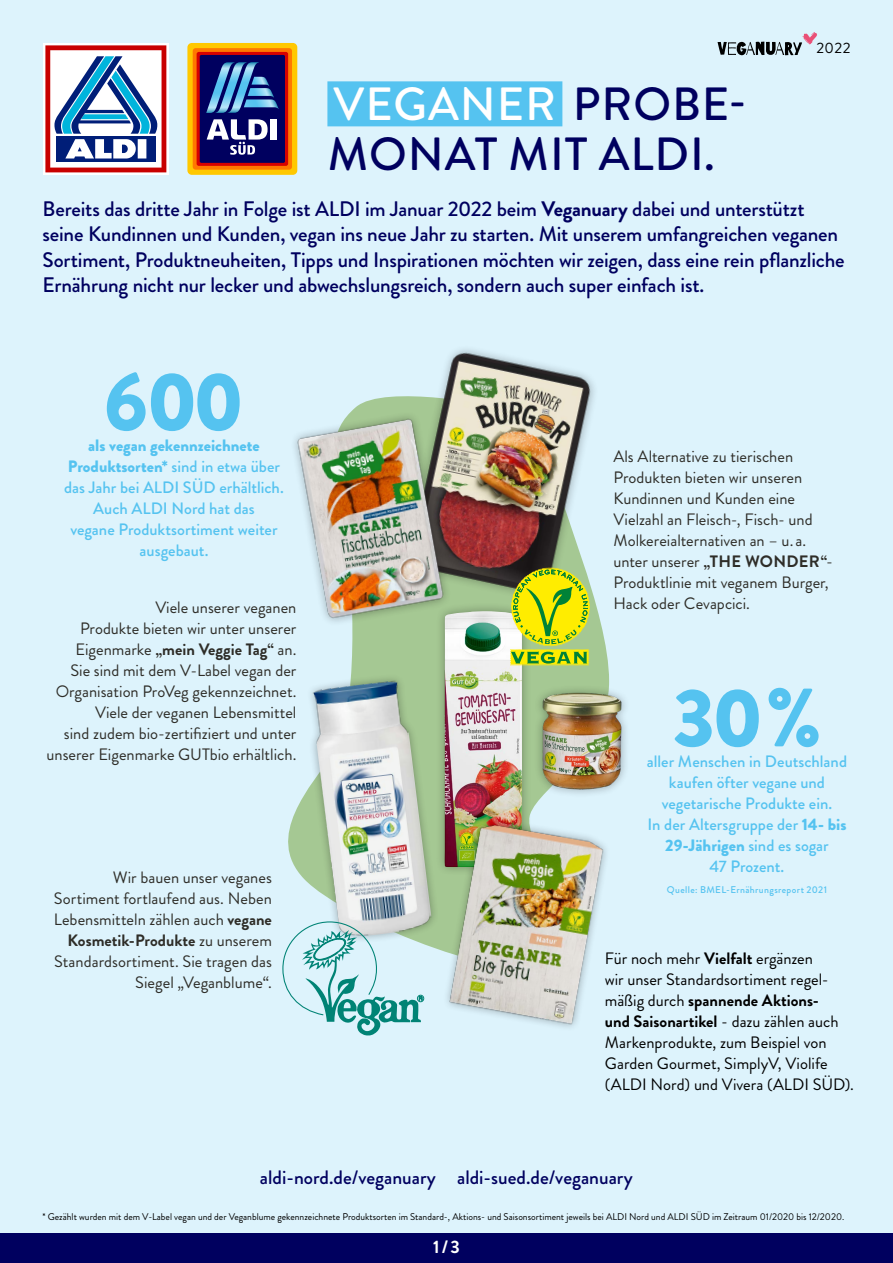
<style>
.page{position:relative;width:893px;height:1263px;background:#fff}
.page>*{position:absolute;margin:0;border:0;box-sizing:border-box;transform-origin:0 0}
.t1{font:900 82.5px "Brandon Grotesque";color:#55c3f0}
.t2{font:500 46.5px/49.5px "Brandon Grotesque";letter-spacing:.02em;color:#00005f}
.t3{font:500 21px/25.5px "Brandon Grotesque";letter-spacing:-.01em;color:#00005f}
.t4{font:500 19.5px "Brandon Grotesque";color:#00005f}
.t5{font:700 18px "Brandon Grotesque";color:#fff}
.t6{font:16.5px/21px "Brandon Grotesque";color:#2e2d28;text-align:right}
.t7{font:500 16.5px/21px "Brandon Grotesque";color:#55c3f0;text-align:center}
.t8{font:16.5px/21px "Brandon Grotesque";color:#000}
.t9{font:900 16.5px "Brandon Grotesque";color:#55c3f0}
.t10{font:15px "Brandon Grotesque";color:#000}
.t11{font:9.75px "Brandon Grotesque";color:#000}
.t12{font:500 9.75px "Brandon Grotesque";letter-spacing:.04em;color:#55c3f0}
.s1{color:#fff}
.s2{font-weight:700}
.s3{font-weight:900}
</style>
<div class="page">
<div style="left:0;top:0;width:893px;height:1250px;background:#ddf3fc"></div>
<svg style="left:288px;top:400px;width:321px;height:481px"></svg>
<svg style="left:718px;top:32px;width:99px;height:23px"></svg>
<img style="left:369px;top:349px;width:240px;height:284px">
<img style="left:288px;top:413px;width:163px;height:214px">
<div style="left:0;top:1233px;width:893px;height:30px;background:#00005f"></div>
<div style="left:327px;top:81px;width:235px;height:45px;background:#55c3f0"></div>
<div style="left:187px;top:43px;width:110px;height:132px;background:#ffc800;border-radius:4px"></div>
<div style="left:193px;top:48px;width:99px;height:122px;background:linear-gradient(to right,#f70,#ff7800);border-radius:3px"></div>
<div style="left:197px;top:52px;width:91px;height:114px;background:#d70000;border-radius:2px"></div>
<div style="left:200px;top:55px;width:85px;height:108px;background:#00005f;border-radius:2px"></div>
<div style="left:271px;top:119px;width:6px;height:21px;background:#fff"></div>
<svg style="left:207px;top:119px;width:61px;height:36px"></svg>
<svg style="left:206px;top:62px;width:73px;height:51px"></svg>
<div style="left:43px;top:43px;width:126px;height:132px;background:linear-gradient(to right,#fff,#fff)"></div>
<svg style="left:45px;top:45px;width:121px;height:127px;background:#a19cb6"></svg>
<div style="left:306px;top:674px;width:133px;height:270px;background:#000;opacity:.31"></div>
<img style="left:310px;top:680px;width:123px;height:241px">
<svg style="left:282px;top:921px;width:133px;height:115px"></svg>
<div style="left:435px;top:602px;width:96px;height:274px;background:#000;opacity:.31"></div>
<img style="left:444px;top:611px;width:79px;height:200px">
<img style="left:534px;top:683px;width:92px;height:115px">
<svg style="left:531px;top:567px;width:23px;height:6px"></svg>
<img style="left:415px;top:811px;width:194px;height:216px">
<h2 class="t2" style="left:328px;top:80px;width:420px"><span class="s1">VEGANER</span> PROBE-<br>MONAT MIT ALDI.</h2>
<p class="t10" style="left:816px;top:38px;width:36px">2022</p>
<p class="t3" style="left:43px;top:196px;width:804px">Bereits das dritte Jahr in Folge ist ALDI im Januar 2022 beim <span class="s2">Veganuary</span> dabei und unterstützt seine Kundinnen und Kunden, vegan ins neue Jahr zu starten. Mit unserem umfangreichen veganen Sortiment, Produktneuheiten, Tipps und Inspirationen möchten wir zeigen, dass eine rein pflanzliche Ernährung nicht nur lecker und abwechslungsreich, sondern auch super einfach ist.</p>
<h1 class="t1" style="left:104px;top:343px;width:142px">600</h1>
<p class="t7" style="left:64px;top:456px;width:221px"><span class="s3">Produktsorten*</span> sind in etwa über das Jahr bei ALDI SÜD erhältlich.<br>Auch ALDI Nord hat das<br>vegane Produktsortiment weiter ausgebaut.</p>
<p class="t9" style="left:88px;top:434px;width:173px">als vegan gekennzeichnete</p>
<p class="t6" style="left:47px;top:597px;width:251px">Viele unserer veganen<br>Produkte bieten wir unter unserer Eigenmarke <span class="s2">„mein Veggie Tag“</span> an.<br>Sie sind mit dem V-Label vegan der Organisation ProVeg gekennzeichnet.<br>Viele der veganen Lebensmittel<br>sind zudem bio-zertifiziert und unter unserer Eigenmarke GUTbio erhältlich.</p>
<p class="t6" style="left:54px;top:867px;width:220px">Wir bauen unser veganes<br>Sortiment fortlaufend aus. Neben<br>Lebensmitteln zählen auch <span class="s2">vegane<br>Kosmetik-Produkte</span> zu unserem<br>Standardsortiment. Sie tragen das<br>Siegel „Veganblume“.</p>
<p class="t6" style="left:613px;top:446px;width:221px;text-align:left">Als Alternative zu tierischen<br>Produkten bieten wir unseren<br>Kundinnen und Kunden eine<br>Vielzahl an Fleisch-, Fisch- und<br>Molkereialternativen an – u. a. unter unserer <span class="s2">„THE WONDER“</span>-<br>Produktlinie mit veganem Burger,<br>Hack oder Cevapcici.</p>
<h1 class="t1" style="left:672px;top:659px;width:150px">30%</h1>
<p class="t7" style="left:647px;top:772px;width:201px">kaufen öfter vegane und vegetarische Produkte ein.<br>In der Altersgruppe der <span class="s3">14- bis<br>29-Jährigen</span> sind es sogar<br>47 Prozent.</p>
<p class="t12" style="left:667px;top:883px;width:162px">Quelle: BMEL-Ernährungsreport 2021</p>
<p class="t7" style="left:647px;top:751px;width:202px">aller Menschen in Deutschland</p>
<p class="t8" style="left:605px;top:948px;width:250px">Für noch mehr <span class="s2">Vielfalt</span> ergänzen<br>wir unser Standardsortiment regel&shy;mäßig durch <span class="s2">spannende Aktions-<br>und Saisonartikel</span> - dazu zählen auch Markenprodukte, zum Beispiel von Garden Gourmet, SimplyV, Violife (ALDI Nord) und Vivera (ALDI SÜD).</p>
<p class="t4" style="left:260px;top:1164px;width:374px">aldi-nord.de/veganuary aldi-sued.de/veganuary</p>
<p class="t11" style="left:43px;top:1210px;width:803px">* Gezählt wurden mit dem V-Label vegan und der Veganblume gekennzeichnete Produktsorten im Standard-, Aktions- und Saisonsortiment jeweils bei ALDI Nord und ALDI SÜD im Zeitraum 01/2020 bis 12/2020.</p>
<p class="t5" style="left:433px;top:1234px;width:28px">1/3</p>
</div>
